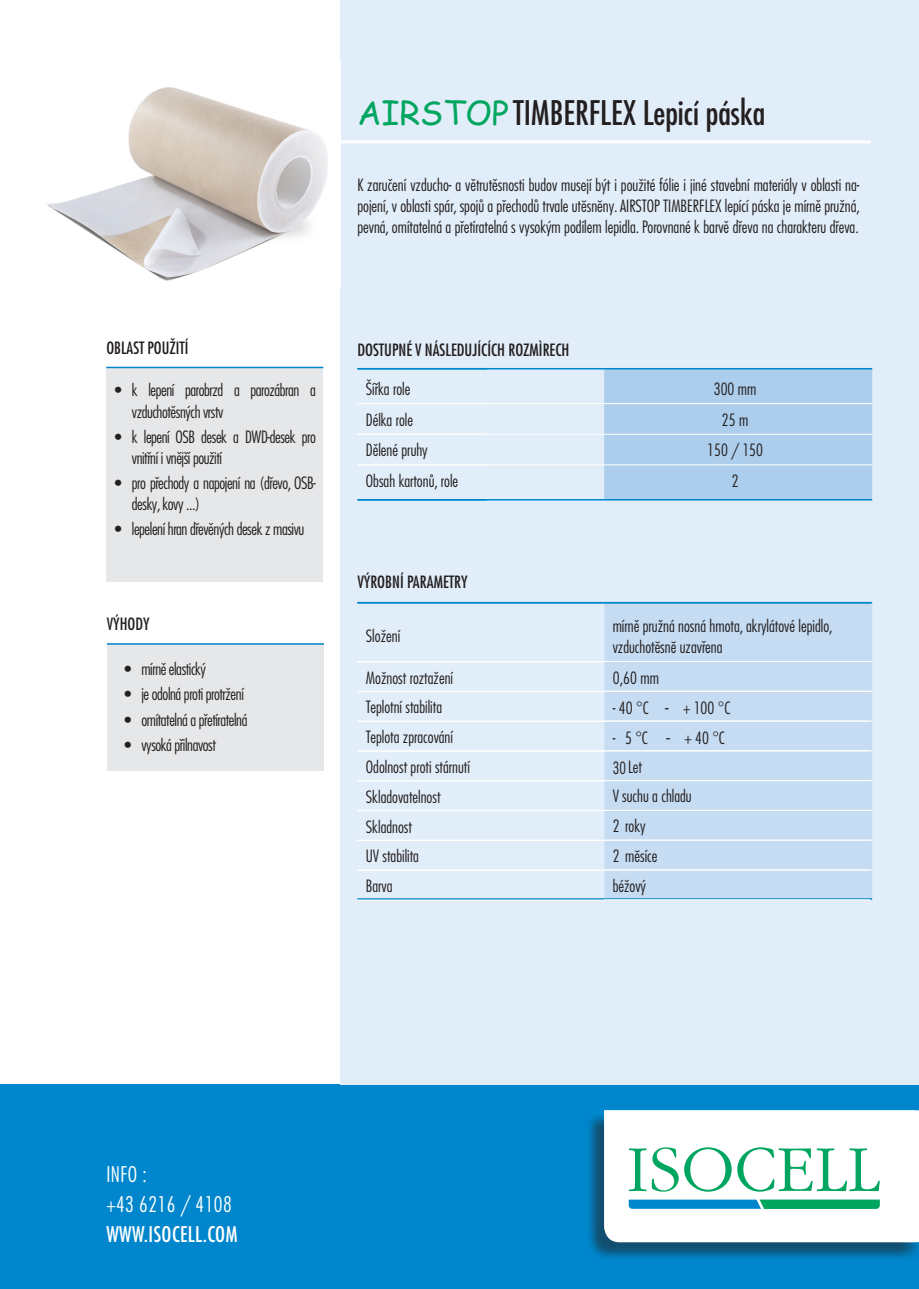
<style>
.page{position:relative;width:919px;height:1289px;background:#fff}
.page>*{position:absolute;margin:0;border:0;box-sizing:border-box;transform-origin:0 0}
.t1{font:500 condensed 33px "Futura LT Pro";color:#231f20}
.t2{font:300 condensed 21px/30px "Futura LT Pro";letter-spacing:.02em;color:#fff}
.t3{font:500 condensed 21px "Futura LT Pro";letter-spacing:.02em;color:#fff}
.t4{font:300 condensed 16.5px/29.7px "Futura LT Pro";color:#231f20}
.t5{font:300 condensed 16.5px/21px "Futura LT Pro";letter-spacing:-.025em;color:#231f20}
.t6{font:500 condensed 16.5px "Futura LT Pro";color:#231f20}
.s1{font-family:"Comic Sans MS";font-weight:400;font-stretch:normal;color:#00a660}
</style>
<div class="page">
<div style="left:0;top:1084px;width:918px;height:204px;background:#0086cc"></div>
<div style="left:340px;top:0;width:578px;height:1084px;background:#e1edf8"></div>
<hr style="left:340px;top:140px;width:530px;height:3px;background:#fff">
<img style="left:46px;top:87px;width:282px;height:194px">
<div style="left:604px;top:369px;width:268px;height:130px;background:#acceec"></div>
<hr style="left:357px;top:403px;width:247px;height:1px;background:#fff">
<hr style="left:604px;top:403px;width:268px;height:1px;background:#fff">
<hr style="left:357px;top:434px;width:247px;height:1px;background:#fff">
<hr style="left:604px;top:434px;width:268px;height:1px;background:#fff">
<hr style="left:357px;top:464px;width:247px;height:1px;background:#fff">
<hr style="left:604px;top:464px;width:268px;height:1px;background:#fff">
<hr style="left:357px;top:368px;width:247px;height:1px;background:#0086cc">
<hr style="left:604px;top:368px;width:268px;height:1px;background:#0086cc">
<hr style="left:357px;top:499px;width:247px;height:1px;background:#0086cc">
<hr style="left:604px;top:499px;width:268px;height:1px;background:#0086cc">
<div style="left:604px;top:603px;width:268px;height:295px;background:#c6dcf2"></div>
<hr style="left:604px;top:661px;width:268px;height:1px;background:#fff">
<hr style="left:604px;top:691px;width:268px;height:1px;background:#fff">
<hr style="left:357px;top:720px;width:247px;height:1px;background:#fff">
<hr style="left:604px;top:720px;width:268px;height:1px;background:#fff">
<hr style="left:357px;top:750px;width:247px;height:1px;background:#fff">
<hr style="left:604px;top:750px;width:268px;height:1px;background:#fff">
<hr style="left:604px;top:780px;width:268px;height:1px;background:#fff">
<hr style="left:604px;top:810px;width:268px;height:1px;background:#fff">
<hr style="left:357px;top:839px;width:247px;height:1px;background:#fff">
<hr style="left:604px;top:839px;width:268px;height:1px;background:#fff">
<hr style="left:357px;top:869px;width:247px;height:1px;background:#fff">
<hr style="left:604px;top:869px;width:268px;height:1px;background:#fff">
<hr style="left:604px;top:602px;width:268px;height:1px;background:#0086cc">
<hr style="left:357px;top:898px;width:247px;height:1px;background:#0086cc">
<hr style="left:604px;top:898px;width:268px;height:1px;background:#0086cc">
<div style="left:106px;top:367px;width:217px;height:214px;background:#e6e7e9"></div>
<div style="left:586px;top:1113px;width:326px;height:148px;background:#231f20;opacity:.32"></div>
<svg style="left:604px;top:1110px;width:314px;height:132px;background:#e0f3ef"></svg>
<hr style="left:357px;top:661px;width:247px;height:1px;background:#fff">
<hr style="left:357px;top:691px;width:247px;height:1px;background:#fff">
<hr style="left:357px;top:721px;width:247px;height:1px;background:#fff">
<hr style="left:357px;top:751px;width:247px;height:1px;background:#fff">
<hr style="left:357px;top:780px;width:247px;height:1px;background:#fff">
<hr style="left:357px;top:810px;width:247px;height:1px;background:#fff">
<hr style="left:357px;top:840px;width:247px;height:1px;background:#fff">
<hr style="left:357px;top:870px;width:247px;height:1px;background:#fff">
<hr style="left:357px;top:899px;width:247px;height:1px;background:#fff">
<hr style="left:357px;top:602px;width:247px;height:1px;background:#0086cc">
<hr style="left:106px;top:367px;width:217px;height:1px;background:#0086cc">
<hr style="left:604px;top:899px;width:266px;height:1px;background:#fff">
<div style="left:107px;top:643px;width:217px;height:128px;background:#e6e7e9"></div>
<hr style="left:107px;top:643px;width:217px;height:1px;background:#0086cc">
<p class="t6" style="left:106px;top:336px;width:84px">OBLAST POUŽITÍ</p>
<p class="t5" style="left:132px;top:380px;width:185px;text-indent:-17px">• k lepení parobrzd a parozábran a vzduchotěsných vrstv</p>
<p class="t5" style="left:132px;top:426px;width:185px;text-indent:-17px">• k lepení OSB desek a DWD-desek pro vnitřní i vnější použití</p>
<p class="t5" style="left:132px;top:472px;width:185px;text-indent:-17px">• pro přechody a napojení na (dřevo, OSB&shy;desky, kovy ...)</p>
<p class="t5" style="left:115px;top:518px;width:191px">• lepelení hran dřevěných desek z masivu</p>
<p class="t6" style="left:107px;top:613px;width:44px">VÝHODY</p>
<p class="t5" style="left:124px;top:658px;width:83px">• mírně elastický</p>
<p class="t5" style="left:124px;top:683px;width:121px">• je odolná proti protržení</p>
<p class="t5" style="left:124px;top:709px;width:124px">• omítatelná a přetíratelná</p>
<p class="t5" style="left:124px;top:734px;width:93px">• vysoká přilnavost</p>
<h1 class="t1" style="left:357px;top:90px;width:409px"><span class="s1">AIRSTOP</span>TIMBERFLEX Lepicí páska</h1>
<p class="t4" style="left:357px;top:174px;width:504px;line-height:21px;text-align:justify">K zaručení vzducho- a větrutěsnosti budov musejí být i použité fólie i jiné stavební materiály v oblasti na&shy;pojení, v oblasti spár, spojů a přechodů trvale utĕsnĕny. AIRSTOP TIMBERFLEX lepící páska je mírně pružná, pevná, omítatelná a přetíratelná s vysokým podílem lepidla. Porovnané k barvě dřeva na charakteru dřeva.</p>
<p class="t6" style="left:357px;top:338px;width:213px">DOSTUPNÉ V NÁSLEDUJÍCÍCH ROZMÌRECH</p>
<p class="t4" style="left:366px;top:373px;width:94px;line-height:30.6px">Šířka role<br>Délka role<br>Dělené pruhy<br>Obsah kartonů, role</p>
<p class="t6" style="left:357px;top:570px;width:112px">VÝROBNÍ PARAMETRY</p>
<p class="t4" style="left:366px;top:621px;width:36px">Složení</p>
<p class="t4" style="left:366px;top:662px;width:105px">Možnost roztažení<br>Teplotní stabilita<br>Teplota zpracování<br>Odolnost proti stárnutí<br>Skladovatelnost<br>Skladnost<br>UV stabilita<br>Barva</p>
<p class="t4" style="left:707px;top:373px;width:57px;line-height:30.6px;text-align:center">300 mm<br>25 m<br>150 / 150<br>2</p>
<p class="t4" style="left:612px;top:615px;width:221px;line-height:21px">mírně pružná nosná hmota, akrylátové lepidlo, vzduchotĕsnĕ uzavřena</p>
<p class="t4" style="left:613px;top:663px;width:47px">0,60 mm</p>
<p class="t4" style="left:613px;top:693px;width:119px">- 40 °C - + 100 °C</p>
<p class="t4" style="left:613px;top:723px;width:113px;line-height:28.7px">- 5 °C - + 40 °C<br>30Let</p>
<p class="t4" style="left:612px;top:781px;width:81px">V suchu a chladu</p>
<p class="t4" style="left:613px;top:811px;width:46px">2 roky<br>2 mĕsíce</p>
<p class="t4" style="left:612px;top:870px;width:35px">béžový</p>
<p class="t2" style="left:106px;top:1159px;width:127px">INFO :<br>+43 6216 / 4108</p>
<p class="t3" style="left:106px;top:1219px;width:133px">WWW.ISOCELL.COM</p>
</div>
